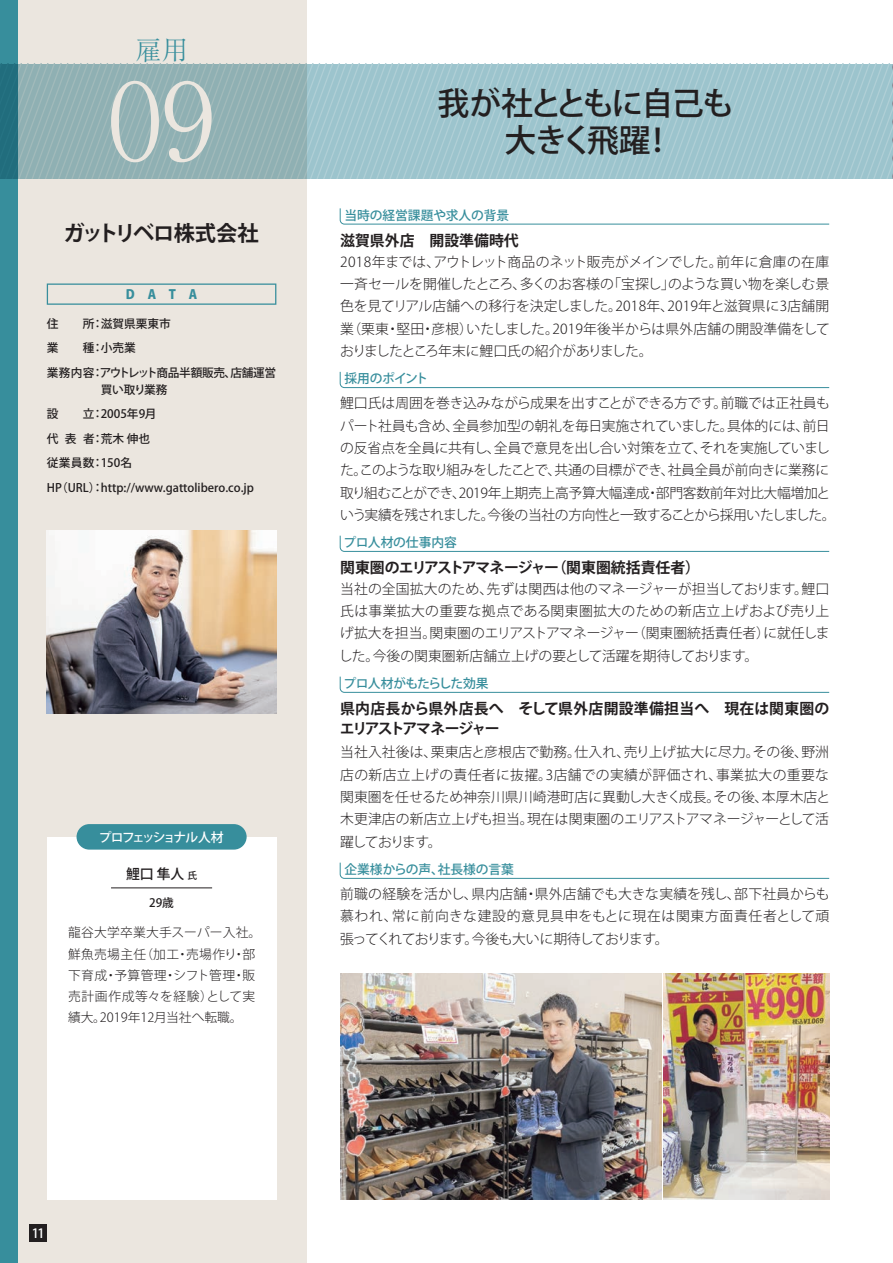
<style>
.page{position:relative;width:893px;height:1263px;background:#fff}
.page>*{position:absolute;margin:0;border:0;box-sizing:border-box;transform-origin:0 0}
.t1{font:300 106.35px "Ryumin Pro";color:#ebe6df}
.t2{font:500 31.95px/37.2px "Koz Go Pro";letter-spacing:-.06em;color:#231f20;text-align:center}
.t3{font:300 26.55px "Ryumin Pro";color:#378e9c}
.t4{font:700 21.3px "Koz Go Pro";letter-spacing:-.06em;color:#231f20}
.t5{font:700 14.85px/20.2px "Koz Go Pro";color:#231f20}
.t6{font:700 14.85px "Koz Go Pro";letter-spacing:-.035em;color:#231f20}
.t7{font:300 13.8px/22.4px "Koz Go Pro";letter-spacing:-.025em;color:#231f20;text-align:justify}
.t8{font:500 13.8px "Koz Go Pro";color:#231f20}
.t9{font:300 12.75px/21.3px "Koz Go Pro";letter-spacing:.02em;color:#231f20}
.t10{font:500 12.75px "Koz Go Pro";letter-spacing:-.01em;color:#378e9c}
.t11{font:500 12.75px "Koz Go Pro";letter-spacing:-.05em;color:#378e9c}
.t12{font:500 12.75px "Koz Go Pro";letter-spacing:-.135em;color:#fff}
.t13{font:800 12.75px "Koz Go Pro";color:#378e9c}
.t14{font:500 12.75px "Koz Go Pro";letter-spacing:-.04em;color:#378e9c}
.t15{font:500 12.75px "Koz Go Pro";letter-spacing:-.11em;color:#fff}
.t16{font:500 11.7px/24.5px "Koz Go Pro";color:#231f20;text-align:justify}
.t17{font:500 11.7px/24.5px "Koz Go Pro";letter-spacing:-.025em;color:#231f20}
.s1{font-size:9.6px}
</style>
<div class="page">
<div style="left:0;top:0;width:306px;height:1263px;background:#ebe6df"></div>
<div style="left:0;top:0;width:17px;height:1263px;background:#378e9c"></div>
<svg style="left:0;top:64px;width:893px;height:115px;background:#99bdc4"></svg>
<div style="left:47px;top:837px;width:229px;height:362px;background:#fff"></div>
<div style="left:77px;top:824px;width:170px;height:26px;background:#378e9c;border-radius:13px"></div>
<svg style="left:47px;top:283px;width:229px;height:22px"></svg>
<svg style="left:339px;top:208px;width:491px;height:17px"></svg>
<svg style="left:339px;top:371px;width:491px;height:17px"></svg>
<img style="left:47px;top:530px;width:229px;height:183px">
<img style="left:340px;top:974px;width:321px;height:225px">
<img style="left:664px;top:974px;width:165px;height:225px">
<hr style="left:111px;top:887px;width:101px;height:1px;background:#231f20">
<svg style="left:339px;top:676px;width:491px;height:17px"></svg>
<svg style="left:339px;top:862px;width:491px;height:17px"></svg>
<svg style="left:339px;top:535px;width:491px;height:17px"></svg>
<div style="left:30px;top:1225px;width:17px;height:17px;background:#231f20"></div>
<h3 class="t3" style="left:135px;top:29px;width:55px">雇用</h3>
<h1 class="t1" style="left:108px;top:37px;width:108px">09</h1>
<h3 class="t4" style="left:63px;top:219px;width:197px">ガットリベロ株式会社</h3>
<p class="t13" style="left:126px;top:286px;width:73px">D　A　T　A</p>
<p class="t17" style="left:100px;top:312px;width:178px">滋賀県栗東市<br>小売業<br>アウトレット商品半額販売、店舗運営</p>
<p class="t16" style="left:101px;top:378px;width:155px;text-align:left">買い取り業務<br>2005年9月<br>荒木 伸也<br>150名http://www.gattolibero.co.jp</p>
<p class="t16" style="left:47px;top:312px;width:58px">住　　所：業　　種：業務内容：</p>
<p class="t16" style="left:47px;top:402px;width:58px">設　　立：代 表 者：従業員数：HP（URL）：</p>
<p class="t12" style="left:99px;top:829px;width:126px">プロフェッショナル人材</p>
<p class="t8" style="left:126px;top:865px;width:73px">鯉口 隼人 <span class="s1">氏</span></p>
<p class="t16" style="left:149px;top:891px;width:26px">29歳</p>
<p class="t9" style="left:68px;top:922px;width:195px">龍谷大学卒業大手スーパー入社。鮮魚売場主任（加工・売場作り・部下育成・予算管理・シフト管理・販売計画作成等々を経験）として実績大。2019年12月当社へ転職。</p>
<h2 class="t2" style="left:437px;top:86px;width:298px">我が社とともに自己も大きく飛躍！</h2>
<p class="t10" style="left:344px;top:207px;width:166px">当時の経営課題や求人の背景</p>
<p class="t5" style="left:340px;top:231px;width:180px">滋賀県外店　開設準備時代</p>
<p class="t7" style="left:340px;top:250px;width:491px">2018年までは、アウトレット商品のネット販売がメインでした。前年に倉庫の在庫一斉セールを開催したところ、多くのお客様の「宝探し」のような買い物を楽しむ景色を見てリアル店舗への移行を決定しました。2018年、2019年と滋賀県に3店舗開業（栗東・堅田・彦根）いたしました。2019年後半からは県外店舗の開設準備をしておりましたところ年末に鯉口氏の紹介がありました。</p>
<p class="t14" style="left:344px;top:370px;width:85px">採用のポイント</p>
<p class="t7" style="left:340px;top:392px;width:497px;text-align:left">鯉口氏は周囲を巻き込みながら成果を出すことができる方です。前職では正社員もパート社員も含め、全員参加型の朝礼を毎日実施されていました。具体的には、前日の反省点を全員に共有し、全員で意見を出し合い対策を立て、それを実施していました。このような取り組みをしたことで、共通の目標ができ、社員全員が前向きに業務に取り組むことができ、2019年上期売上高予算大幅達成・部門客数前年対比大幅増加という実績を残されました。今後の当社の方向性と一致することから採用いたしました。</p>
<p class="t10" style="left:344px;top:534px;width:115px">プロ人材の仕事内容</p>
<p class="t6" style="left:340px;top:558px;width:361px">関東圏のエリアストアマネージャー（関東圏統括責任者）</p>
<p class="t7" style="left:339px;top:578px;width:492px">当社の全国拡大のため、先ずは関西は他のマネージャーが担当しております。鯉口氏は事業拡大の重要な拠点である関東圏拡大のための新店立上げおよび売り上げ拡大を担当。関東圏のエリアストアマネージャー（関東圏統括責任者）に就任しました。今後の関東圏新店舗立上げの要として活躍を期待しております。</p>
<p class="t11" style="left:344px;top:675px;width:147px">プロ人材がもたらした効果</p>
<p class="t5" style="left:340px;top:699px;width:491px">県内店長から県外店長へ　そして県外店開設準備担当へ　現在は関東圏のエリアストアマネージャー</p>
<p class="t7" style="left:340px;top:741px;width:492px">当社入社後は、栗東店と彦根店で勤務。仕入れ、売り上げ拡大に尽力。その後、野洲店の新店立上げの責任者に抜擢。3店舗での実績が評価され、事業拡大の重要な関東圏を任せるため神奈川県川崎港町店に異動し大きく成長。その後、本厚木店と木更津店の新店立上げも担当。現在は関東圏のエリアストアマネージャーとして活躍しております。</p>
<p class="t10" style="left:344px;top:861px;width:171px">企業様からの声、社長様の言葉</p>
<p class="t7" style="left:340px;top:883px;width:491px">前職の経験を活かし、県内店舗・県外店舗でも大きな実績を残し、部下社員からも慕われ、常に前向きな建設的意見具申をもとに現在は関東方面責任者として頑張ってくれております。今後も大いに期待しております。</p>
<p class="t15" style="left:32px;top:1225px;width:15px">11</p>
</div>
